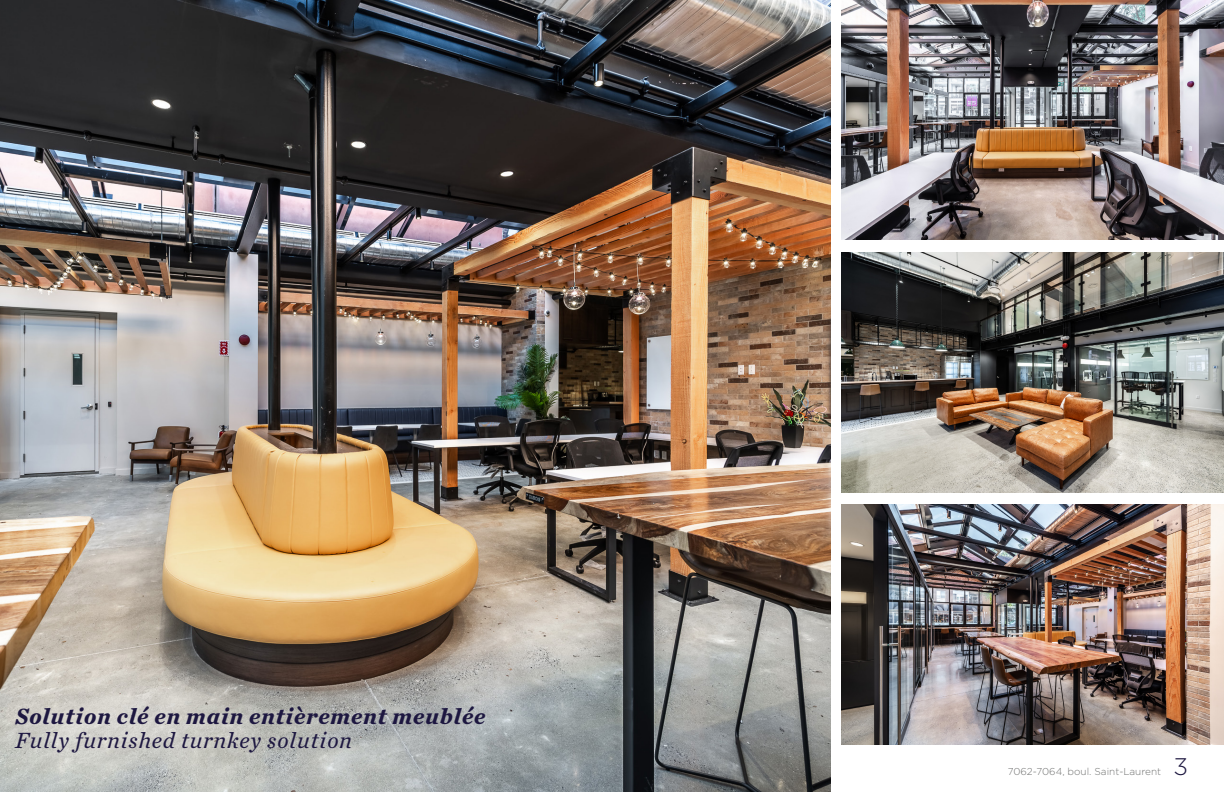
<style>
.page{position:relative;width:1224px;height:792px;background:#fff}
.page>*{position:absolute;margin:0;border:0;box-sizing:border-box;transform-origin:0 0}
.t1{font:300 24px "Gotham";color:#1d1740}
.t2{font:italic 700 23px "Chronicle Text G2";letter-spacing:.04em;color:#1d1740}
.t3{font:italic 23px "Chronicle Text G2";letter-spacing:.04em;color:#1d1740}
.t4{font:300 10px "Gotham";color:#717271}
</style>
<div class="page">
<img style="left:0;top:0;width:831px;height:792px">
<img style="left:842px;top:0;width:382px;height:240px">
<img style="left:842px;top:252px;width:382px;height:240px">
<img style="left:842px;top:505px;width:382px;height:240px">
<p class="t2" style="left:15px;top:698px;width:472px">Solution clé en main entièrement meublée</p>
<p class="t3" style="left:15px;top:723px;width:338px">Fully furnished turnkey solution</p>
<p class="t4" style="left:1008px;top:765px;width:155px">7062-7064, boul. Saint-Laurent</p>
<p class="t1" style="left:1173px;top:752px;width:16px">3</p>
</div>
